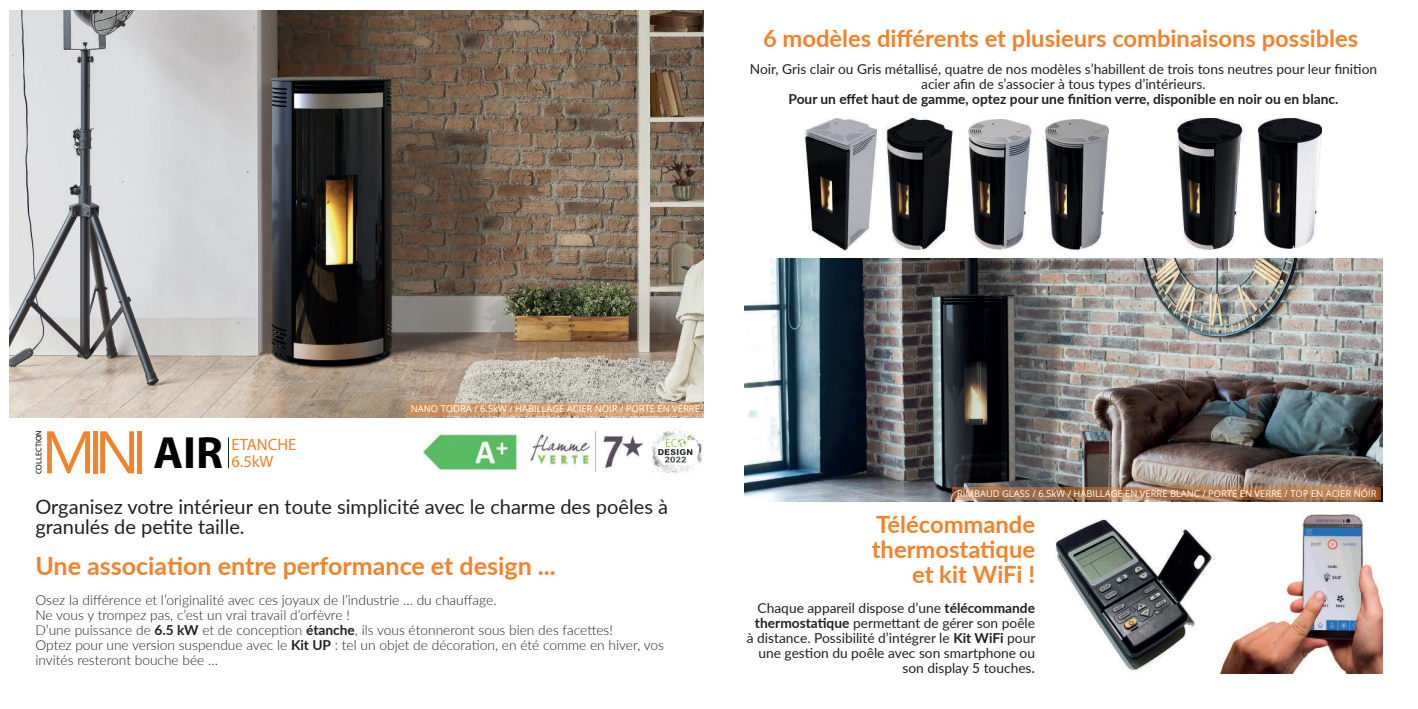
<style>
.page{position:relative;width:1418px;height:709px;background:#fff}
.page>*{position:absolute;margin:0;border:0;box-sizing:border-box;transform-origin:0 0}
.t1{font:700 45.38px "Myriad Pro";color:#000}
.t2{font:700 25px "Lato";color:#f4822b}
.t3{font:700 23.75px/25px "Lato";color:#f4822b;text-align:right}
.t4{font:20px/20px "Lato";color:#231f20}
.t5{font:16.5px/17px "Myriad Pro";color:#f4822b}
.t6{font:13.75px/15px "Lato";color:#231f20;text-align:center}
.t7{font:300 13.75px/15px "Lato";color:#231f20}
.t8{font:700 13.75px "Lato";color:#231f20}
.t9{font:9.38px "Open Sans";color:#fff}
.t10{font:8.12px "Myriad Pro";color:#000}
.s1{font-weight:700}
.s2{font-size:15px}
</style>
<div class="page">
<img style="left:744px;top:259px;width:638px;height:243px">
<img style="left:423px;top:430px;width:219px;height:42px">
<img style="left:9px;top:11px;width:694px;height:406px">
<svg style="left:408px;top:403px;width:294px;height:12px;background:#d49c6d"></svg>
<img style="left:885px;top:117px;width:69px;height:132px">
<img style="left:968px;top:119px;width:64px;height:131px">
<img style="left:1176px;top:119px;width:68px;height:131px">
<img style="left:1258px;top:118px;width:63px;height:131px">
<img style="left:1220px;top:514px;width:162px;height:159px">
<svg style="left:952px;top:487px;width:428px;height:13px;background:#af754b"></svg>
<hr style="left:228px;top:437px;width:1px;height:31px;background:#231f20">
<img style="left:1055px;top:519px;width:158px;height:152px">
<img style="left:803px;top:118px;width:73px;height:132px">
<img style="left:1045px;top:119px;width:63px;height:131px">
<img style="left:652px;top:429px;width:50px;height:44px">
<h3 class="t3" style="left:763px;top:24px;width:597px">6 modèles différents et plusieurs combinaisons possibles</h3>
<p class="t6" style="left:749px;top:61px;width:629px">Noir, Gris clair ou Gris métallisé, quatre de nos modèles s’habillent de trois tons neutres pour leur finition acier afin de s’associer à tous types d’intérieurs.</p>
<p class="t8" style="left:788px;top:89px;width:551px">Pour un effet haut de gamme, optez pour une finition verre, disponible en noir ou en blanc.</p>
<p class="t10" style="left:34px;top:474px;width:45px;rotate:-90deg">COLLECTION</p>
<h1 class="t1" style="left:153px;top:430px;width:71px">AIR</h1>
<p class="t5" style="left:231px;top:436px;width:66px">ETANCHE<br>6.5kW</p>
<p class="t9" style="left:411px;top:403px;width:290px">NANO TODRA / 6.5kW / HABILLAGE ACIER NOIR / PORTE EN VERRE</p>
<h3 class="t4" style="left:35px;top:496px;width:634px">Organisez votre intérieur en toute simplicité avec le charme des poêles à granulés de petite taille.</h3>
<h2 class="t2" style="left:35px;top:547px;width:521px">Une association entre performance et design ...</h2>
<p class="t7" style="left:35px;top:591px;width:630px">Osez la différence et l’originalité avec ces joyaux de l’industrie … du chauffage.<br>Ne vous y trompez pas, c’est un vrai travail d’orfèvre !<br>D’une puissance de <span class="s1">6.5 kW</span> et de conception <span class="s1">étanche</span>, ils vous étonneront sous bien des facettes!<br>Optez pour une version suspendue avec le <span class="s1">Kit UP</span> : tel un objet de décoration, en été comme en hiver, vos invités resteront bouche bée …</p>
<p class="t9" style="left:957px;top:488px;width:421px">RIMBAUD GLASS / 6.5kW / HABILLAGE EN VERRE BLANC / PORTE EN VERRE / TOP EN ACIER NOIR</p>
<h3 class="t3" style="left:871px;top:511px;width:165px">Télécommande thermostatique et kit WiFi !</h3>
<p class="t6" style="left:747px;top:600px;width:290px;text-align:right">Chaque appareil dispose d’une <span class="s1">télécommande thermostatique</span> permettant de gérer son poêle à distance. Possibilité d’intégrer le <span class="s1">Kit WiFi</span> pour une gestion du poêle avec son smartphone ou son display 5 touches<span class="s2">.</span></p>
</div>
